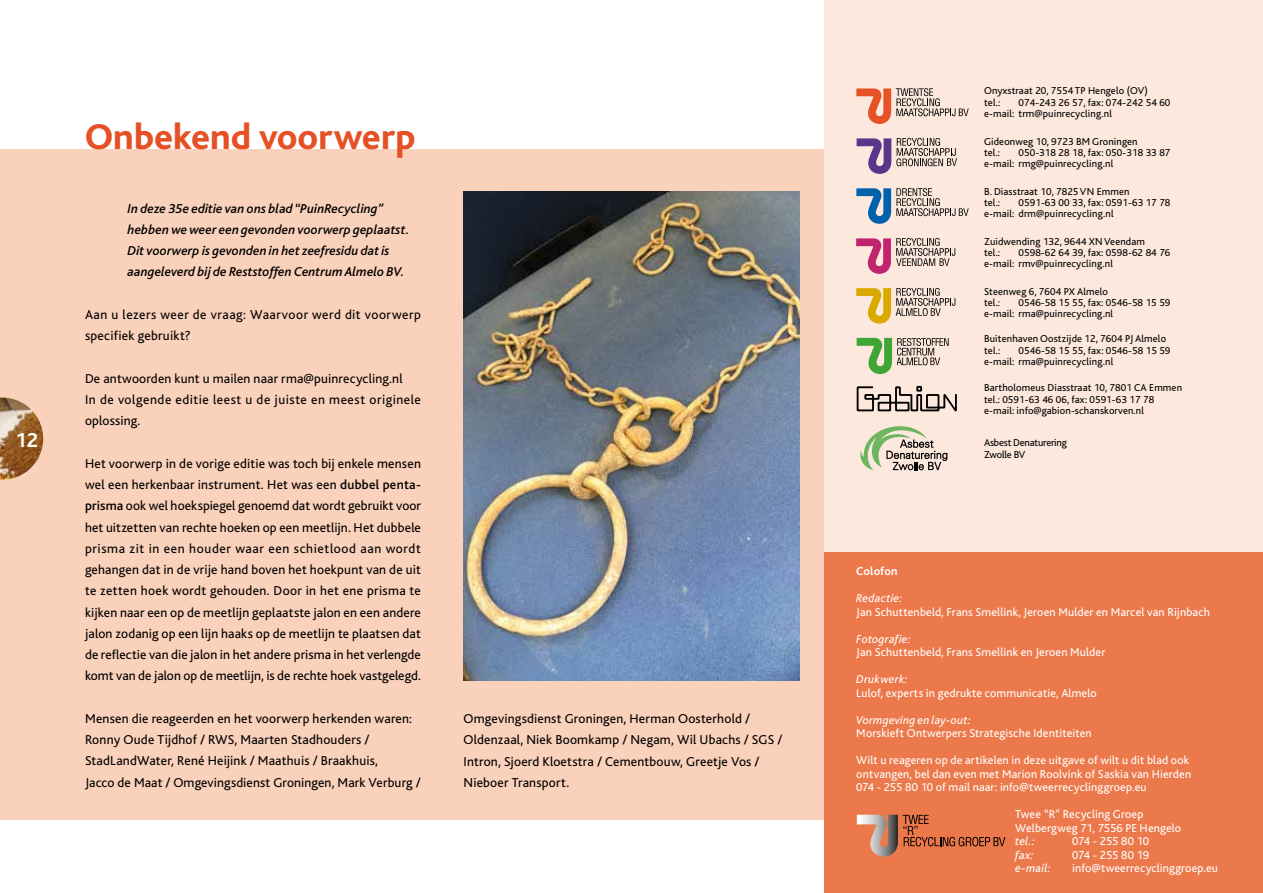
<style>
.page{position:relative;width:1263px;height:893px;background:#fff}
.page>*{position:absolute;margin:0;border:0;box-sizing:border-box;transform-origin:0 0}
.t1{font:800 37.5px "Bliss";color:#e55125}
.t2{font:700 21px "Bliss";color:#fff}
.t3{font:13.5px/21.3px "Bliss";letter-spacing:.015em;color:#000}
.t4{font:italic 500 13.5px/21.3px "Bliss";letter-spacing:.005em;color:#000}
.t5{font:13.5px/21.3px "Bliss";letter-spacing:.035em;color:#000}
.t6{font:12px/13.5px "Bliss";letter-spacing:.01em;color:#fff}
.t7{font:italic 12px "Bliss";letter-spacing:.02em;color:#fff}
.t8{font:12px "Bliss";letter-spacing:-.01em;color:#fff}
.t9{font:12px "Bliss";letter-spacing:-.015em;color:#fff}
.t10{font:700 12px "Bliss";letter-spacing:.005em;color:#fff}
.t11{font:10.5px/11.2px "Bliss";letter-spacing:.01em;color:#000}
.t12{font:10.5px/11.2px "Bliss";letter-spacing:-.02em;color:#000}
.s1{font-weight:500}
</style>
<div class="page">
<div style="left:0;top:149px;width:825px;height:670px;background:#fad1ba"></div>
<div style="left:825px;top:0;width:438px;height:588px;background:#fce8dd"></div>
<div style="left:825px;top:553px;width:438px;height:340px;background:#ec794b"></div>
<svg style="left:856px;top:188px;width:113px;height:36px"></svg>
<svg style="left:856px;top:88px;width:113px;height:36px"></svg>
<svg style="left:856px;top:238px;width:99px;height:36px"></svg>
<svg style="left:857px;top:138px;width:100px;height:36px"></svg>
<svg style="left:856px;top:288px;width:99px;height:36px"></svg>
<svg style="left:860px;top:426px;width:87px;height:44px"></svg>
<svg style="left:857px;top:338px;width:100px;height:73px"></svg>
<svg style="left:857px;top:815px;width:148px;height:42px"></svg>
<img style="left:463px;top:191px;width:336px;height:489px">
<img style="left:0;top:398px;width:43px;height:82px">
<h2 class="t2" style="left:16px;top:429px;width:24px">12</h2>
<h1 class="t1" style="left:85px;top:117px;width:332px">Onbekend voorwerp</h1>
<p class="t4" style="left:128px;top:198px;width:284px">In deze 35e editie van ons blad “PuinRecycling” hebben we weer een gevonden voorwerp geplaatst.<br>Dit voorwerp is gevonden in het zeefresidu dat is aangeleverd bij de Reststoffen Centrum Almelo BV.</p>
<p class="t5" style="left:85px;top:304px;width:337px">Aan u lezers weer de vraag: Waarvoor werd dit voorwerp specifiek gebruikt?</p>
<p class="t3" style="left:85px;top:368px;width:337px">De antwoorden kunt u mailen naar rma@puinrecycling.nl<br>In de volgende editie leest u de juiste en meest originele oplossing.</p>
<p class="t3" style="left:85px;top:453px;width:337px;text-align:justify">Het voorwerp in de vorige editie was toch bij enkele mensen wel een herkenbaar instrument. Het was een <span class="s1">dubbel penta&shy;prisma</span> ook wel hoekspiegel genoemd dat wordt gebruikt voor het uitzetten van rechte hoeken op een meetlijn. Het dubbele prisma zit in een houder waar een schietlood aan wordt gehangen dat in de vrije hand boven het hoekpunt van de uit te zetten hoek wordt gehouden. Door in het ene prisma te kijken naar een op de meetlijn geplaatste jalon en een andere jalon zodanig op een lijn haaks op de meetlijn te plaatsen dat de reflectie van die jalon in het andere prisma in het verlengde komt van de jalon op de meetlijn, is de rechte hoek vastgelegd.</p>
<p class="t3" style="left:85px;top:708px;width:337px">Mensen die reageerden en het voorwerp herkenden waren:<br>Ronny Oude Tijdhof / RWS, Maarten Stadhouders / StadLandWater, René Heijink / Maathuis / Braakhuis,<br>Jacco de Maat / Omgevingsdienst Groningen, Mark Verburg /</p>
<p class="t3" style="left:463px;top:708px;width:320px">Omgevingsdienst Groningen, Herman Oosterhold / Oldenzaal, Niek Boomkamp / Negam, Wil Ubachs / SGS / Intron, Sjoerd Kloetstra / Cementbouw, Greetje Vos / Nieboer Transport.</p>
<p class="t11" style="left:984px;top:85px;width:165px">Onyxstraat 20, 7554 TP Hengelo (OV) tel.:</p>
<p class="t11" style="left:984px;top:97px;width:188px;text-indent:35px">074-243 26 57, fax: 074-242 54 60 e-mail: trm@puinrecycling.nl</p>
<p class="t11" style="left:984px;top:136px;width:155px">Gideonweg 10, 9723 BM Groningen tel.:</p>
<p class="t11" style="left:984px;top:147px;width:188px;text-indent:35px">050-318 28 18, fax: 050-318 33 87 e-mail: rmg@puinrecycling.nl</p>
<p class="t11" style="left:984px;top:186px;width:147px">B. Diasstraat 10, 7825 VN Emmen tel.:</p>
<p class="t11" style="left:984px;top:197px;width:188px;text-indent:35px">0591-63 00 33, fax: 0591-63 17 78 e-mail: drm@puinrecycling.nl</p>
<p class="t11" style="left:984px;top:236px;width:162px">Zuidwending 132, 9644 XN Veendam tel.:</p>
<p class="t11" style="left:984px;top:247px;width:188px;text-indent:35px">0598-62 64 39, fax: 0598-62 84 76 e-mail: rmv@puinrecycling.nl</p>
<p class="t11" style="left:984px;top:286px;width:125px">Steenweg 6, 7604 PX Almelo tel.:</p>
<p class="t11" style="left:984px;top:297px;width:188px;text-indent:35px">0546-58 15 55, fax: 0546-58 15 59 e-mail: rma@puinrecycling.nl</p>
<p class="t11" style="left:984px;top:334px;width:184px">Buitenhaven Oostzijde 12, 7604 PJ Almelo tel.:</p>
<p class="t11" style="left:984px;top:345px;width:188px;text-indent:35px">0546-58 15 55, fax: 0546-58 15 59 e-mail: rma@puinrecycling.nl</p>
<p class="t11" style="left:984px;top:382px;width:199px">Bartholomeus Diasstraat 10, 7801 CA Emmen tel.: 0591-63 46 06, fax: 0591-63 17 78 e-mail: info@gabion-schanskorven.nl</p>
<p class="t12" style="left:984px;top:437px;width:84px">Asbest Denaturering<br>Zwolle BV</p>
<p class="t10" style="left:856px;top:565px;width:43px">Colofon</p>
<p class="t7" style="left:856px;top:592px;width:48px">Redactie:</p>
<p class="t6" style="left:856px;top:605px;width:355px">Jan Schuttenbeld, Frans Smellink, Jeroen Mulder en Marcel van Rijnbach</p>
<p class="t7" style="left:856px;top:632px;width:56px">Fotografie:</p>
<p class="t6" style="left:856px;top:646px;width:251px">Jan Schuttenbeld, Frans Smellink en Jeroen Mulder</p>
<p class="t7" style="left:856px;top:673px;width:53px">Drukwerk:</p>
<p class="t6" style="left:856px;top:686px;width:242px">Lulof, experts in gedrukte communicatie, Almelo</p>
<p class="t7" style="left:856px;top:713px;width:116px">Vormgeving en lay-out:</p>
<p class="t6" style="left:856px;top:727px;width:237px">Morskieft Ontwerpers Strategische Identiteiten</p>
<p class="t6" style="left:856px;top:754px;width:336px">Wilt u reageren op de artikelen in deze uitgave of wilt u dit blad ook ontvangen, bel dan even met Marion Roolvink of Saskia van Hierden<br>074 - 255 80 10 of mail naar: info@tweerrecyclinggroep.eu</p>
<p class="t6" style="left:1015px;top:808px;width:167px">Twee “R” Recycling Groep<br>Welbergweg 71, 7556 PE Hengelo</p>
<p class="t7" style="left:1015px;top:835px;width:21px">tel.:</p>
<p class="t8" style="left:1072px;top:835px;width:78px">074 - 255 80 10</p>
<p class="t7" style="left:1015px;top:848px;width:20px">fax:</p>
<p class="t9" style="left:1072px;top:848px;width:78px">074 - 255 80 19</p>
<p class="t7" style="left:1015px;top:862px;width:37px">e-mail:</p>
<p class="t6" style="left:1072px;top:862px;width:147px">info@tweerrecyclinggroep.eu</p>
</div>
